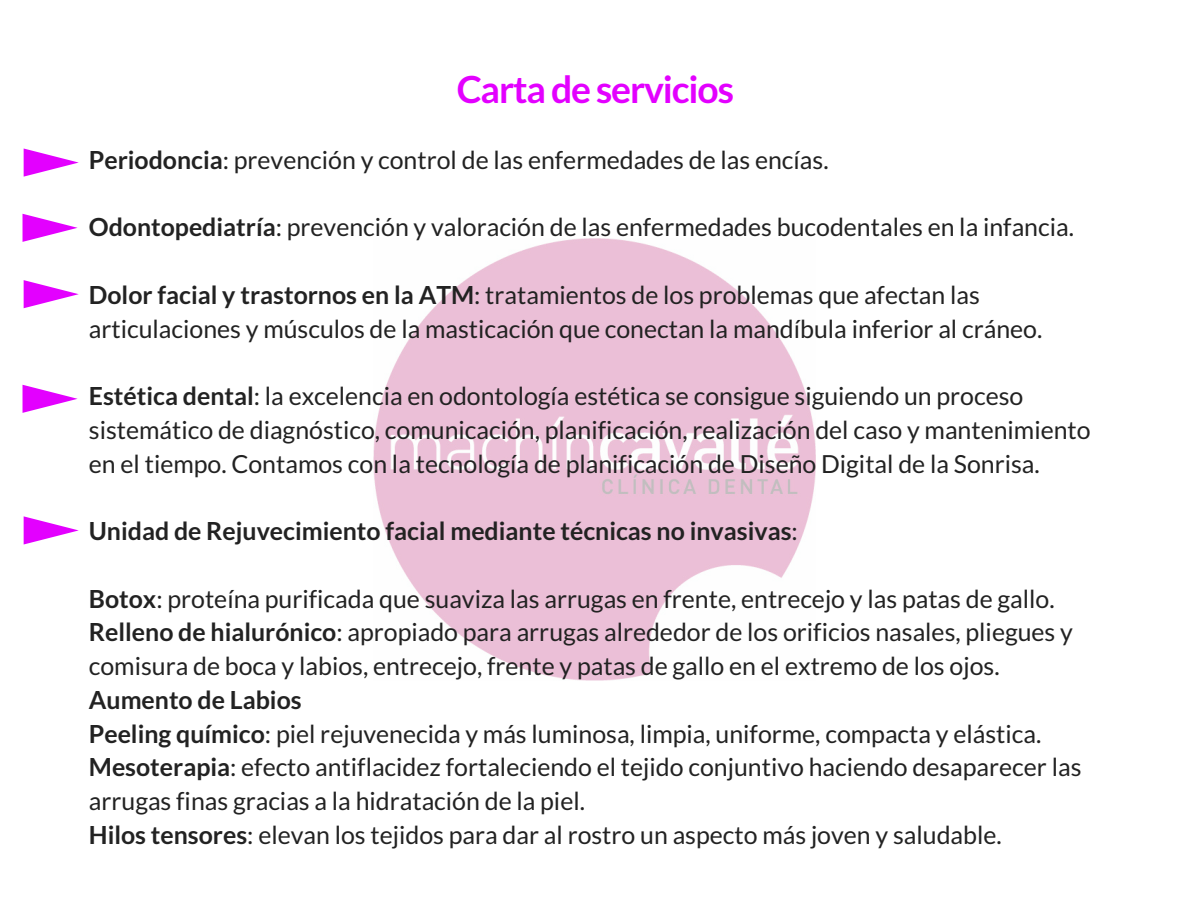
<style>
.page{position:relative;width:1188px;height:918px;background:#fff}
.page>*{position:absolute;margin:0;border:0;box-sizing:border-box;transform-origin:0 0}
.t1{font:700 37.35px "Lato";letter-spacing:-.03em;color:#e300ff}
.t2{font:24.9px/33.8px "Lato";color:#222}
.t3{font:700 24.9px "Lato";color:#222}
.s1{font-weight:700}
.s2{font-weight:400}
</style>
<div class="page">
<img style="left:374px;top:238px;width:442px;height:443px">
<svg style="left:24px;top:148px;width:55px;height:29px"></svg>
<svg style="left:24px;top:280px;width:55px;height:28px"></svg>
<svg style="left:23px;top:385px;width:55px;height:28px"></svg>
<svg style="left:24px;top:516px;width:55px;height:28px"></svg>
<svg style="left:23px;top:214px;width:55px;height:28px"></svg>
<h1 class="t1" style="left:457px;top:66px;width:279px">Carta de servicios</h1>
<p class="t2" style="left:89px;top:142px;width:741px"><span class="s1">Periodoncia</span>: prevención y control de las enfermedades de las encías.</p>
<p class="t2" style="left:89px;top:210px;width:987px"><span class="s1">Odontopediatría</span>: prevención y valoración de las enfermedades bucodentales en la infancia.</p>
<p class="t2" style="left:89px;top:277px;width:955px"><span class="s1">Dolor facial y trastornos en la ATM</span>: tratamientos de los problemas que afectan las articulaciones y músculos de la masticación que conectan la mandíbula inferior al cráneo.</p>
<p class="t2" style="left:89px;top:378px;width:1003px"><span class="s1">Estética dental</span>: la excelencia en odontología estética se consigue siguiendo un proceso sistemático de diagnóstico, comunicación, planificación, realización del caso y mantenimiento en el tiempo. Contamos con la tecnología de planificación de Diseño Digital de la Sonrisa.</p>
<p class="t3" style="left:89px;top:515px;width:711px">Unidad de Rejuvecimiento facial mediante técnicas no invasivas<span class="s2">:</span></p>
<p class="t2" style="left:89px;top:581px;width:986px"><span class="s1">Botox</span>: proteína purificada que suaviza las arrugas en frente, entrecejo y las patas de gallo.<br><span class="s1">Relleno de hialurónico</span>: apropiado para arrugas alrededor de los orificios nasales, pliegues y comisura de boca y labios, entrecejo, frente y patas de gallo en el extremo de los ojos.</p>
<p class="t2" style="left:89px;top:682px;width:994px"><span class="s1">Aumento de Labios<br>Peeling químico</span>: piel rejuvenecida y más luminosa, limpia, uniforme, compacta y elástica.<br><span class="s1">Mesoterapia</span>: efecto antiflacidez fortaleciendo el tejido conjuntivo haciendo desaparecer las arrugas finas gracias a la hidratación de la piel.<br><span class="s1">Hilos tensores</span>: elevan los tejidos para dar al rostro un aspecto más joven y saludable.</p>
</div>
